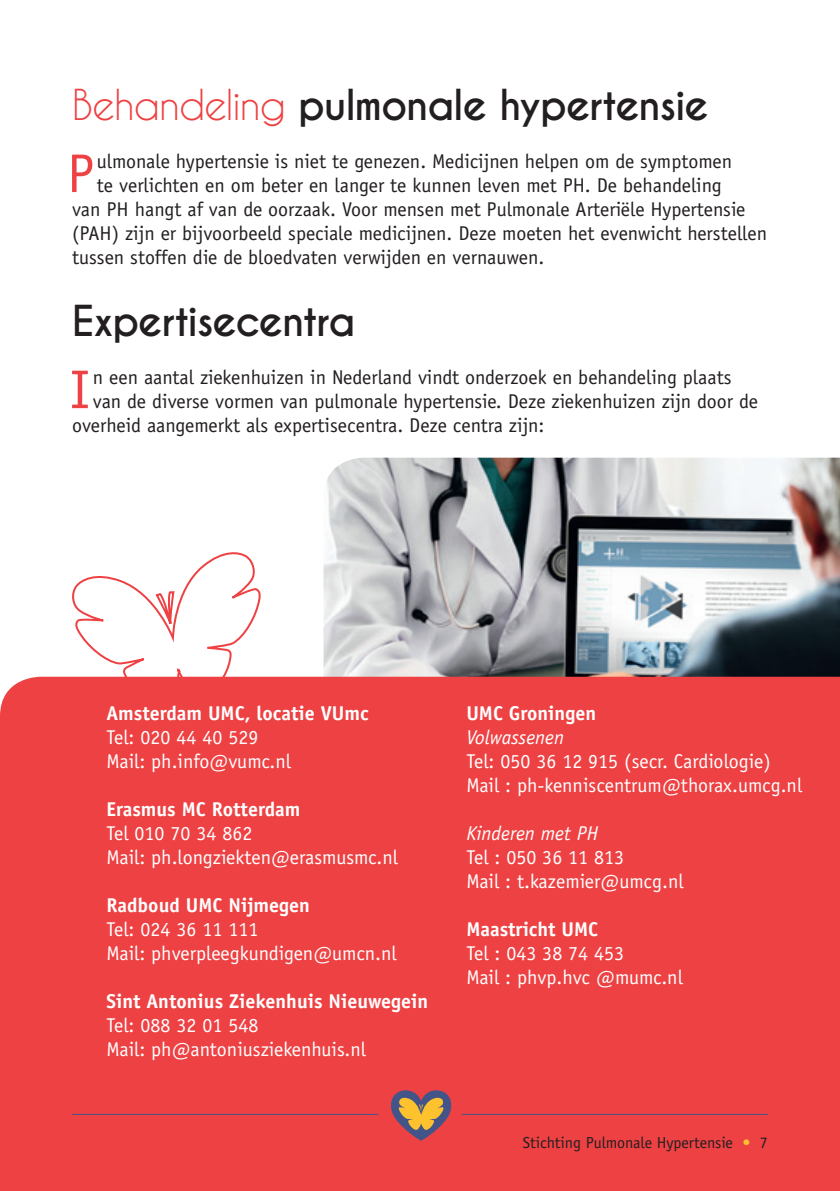
<style>
.page{position:relative;width:840px;height:1191px;background:#fff}
.page>*{position:absolute;margin:0;border:0;box-sizing:border-box;transform-origin:0 0}
.t1{font:54.6px "Officina Sans Std";color:#ee4143}
.t2{font:700 40px "Caviar Dreams";letter-spacing:-.035em;color:#231f20}
.t3{font:20px "Officina Sans Std";color:#231f20}
.t4{font:20px/24px "Officina Sans Std";color:#fff}
.t5{font:700 20px "Officina Sans Std";color:#fff}
.t6{font:italic 20px "Officina Sans Std";color:#fff}
.t7{font:16px "Officina Sans Std";color:#231f20}
.s1{font-weight:400;color:#ee4143}
.s2{color:#fec22e}
</style>
<div class="page">
<img style="left:323px;top:458px;width:516px;height:218px">
<div style="left:0;top:676px;width:839px;height:515px;background:#ee4143"></div>
<svg style="left:68px;top:552px;width:194px;height:154px"></svg>
<svg style="left:391px;top:1090px;width:60px;height:50px;background:#ad7058"></svg>
<hr style="left:461px;top:1114px;width:306px;height:1px;background:#435588">
<hr style="left:72px;top:1114px;width:306px;height:1px;background:#435588">
<h2 class="t2" style="left:72px;top:81px;width:638px"><span class="s1">Behandeling</span> pulmonale hypertensie</h2>
<h1 class="t1" style="left:67px;top:142px;width:29px">P</h1>
<p class="t3" style="left:97px;top:150px;width:636px">ulmonale hypertensie is niet te genezen. Medicijnen helpen om de symptomen</p>
<p class="t3" style="left:97px;top:174px;width:626px">te verlichten en om beter en langer te kunnen leven met PH. De behandeling</p>
<p class="t3" style="left:72px;top:198px;width:674px">van PH hangt af van de oorzaak. Voor mensen met Pulmonale Arteriële Hypertensie</p>
<p class="t3" style="left:72px;top:222px;width:696px">(PAH) zijn er bijvoorbeeld speciale medicijnen. Deze moeten het evenwicht herstellen</p>
<p class="t3" style="left:72px;top:246px;width:473px">tussen stoffen die de bloedvaten verwijden en vernauwen.</p>
<h2 class="t2" style="left:72px;top:297px;width:285px">Expertisecentra</h2>
<h1 class="t1" style="left:70px;top:358px;width:22px">I</h1>
<p class="t3" style="left:93px;top:366px;width:639px">n een aantal ziekenhuizen in Nederland vindt onderzoek en behandeling plaats</p>
<p class="t3" style="left:93px;top:390px;width:666px">van de diverse vormen van pulmonale hypertensie. Deze ziekenhuizen zijn door de</p>
<p class="t3" style="left:72px;top:414px;width:473px">overheid aangemerkt als expertisecentra. Deze centra zijn:</p>
<p class="t5" style="left:106px;top:700px;width:263px">Amsterdam UMC, locatie VUmc</p>
<p class="t4" style="left:106px;top:725px;width:186px">Tel: 020 44 40 529<br>Mail: ph.info@vumc.nl</p>
<p class="t5" style="left:106px;top:796px;width:195px">Erasmus MC Rotterdam</p>
<p class="t4" style="left:106px;top:821px;width:293px">Tel 010 70 34 862<br>Mail: ph.longziekten@erasmusmc.nl</p>
<p class="t5" style="left:106px;top:892px;width:205px">Radboud UMC Nijmegen</p>
<p class="t4" style="left:106px;top:917px;width:292px">Tel: 024 36 11 111<br>Mail: phverpleegkundigen@umcn.nl</p>
<p class="t5" style="left:106px;top:988px;width:323px">Sint Antonius Ziekenhuis Nieuwegein</p>
<p class="t4" style="left:106px;top:1013px;width:261px">Tel: 088 32 01 548<br>Mail: ph@antoniusziekenhuis.nl</p>
<p class="t5" style="left:466px;top:700px;width:131px">UMC Groningen</p>
<p class="t6" style="left:466px;top:725px;width:99px">Volwassenen</p>
<p class="t4" style="left:466px;top:749px;width:337px">Tel: 050 36 12 915 (secr. Cardiologie)<br>Mail : ph-kenniscentrum@thorax.umcg.nl</p>
<p class="t6" style="left:466px;top:821px;width:133px">Kinderen met PH</p>
<p class="t4" style="left:466px;top:845px;width:219px">Tel : 050 36 11 813<br>Mail : t.kazemier@umcg.nl</p>
<p class="t5" style="left:466px;top:916px;width:133px">Maastricht UMC</p>
<p class="t4" style="left:466px;top:941px;width:218px">Tel : 043 38 74 453<br>Mail : phvp.hvc @mumc.nl</p>
<p class="t7" style="left:522px;top:1132px;width:246px">Stichting Pulmonale Hypertensie <span class="s2">•</span> 7</p>
</div>
